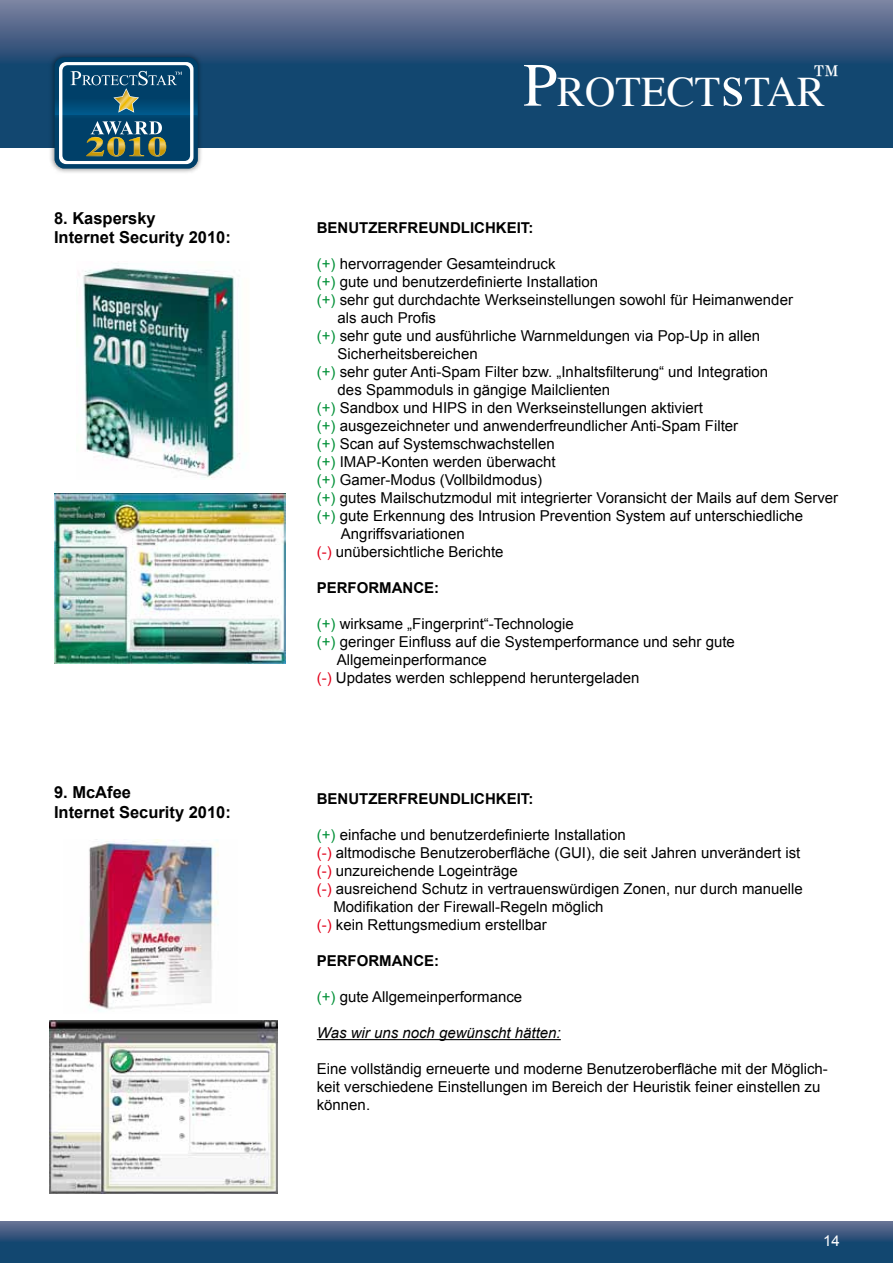
<style>
.page{position:relative;width:893px;height:1263px;background:#fff}
.page>*{position:absolute;margin:0;border:0;box-sizing:border-box;transform-origin:0 0}
.t1{font:42px "Times";color:#fff}
.t2{font:31.5px "Times";color:#fff}
.t3{font:700 16.5px/19.8px "Arial";color:#000}
.t4{font:15px/18px "Arial";color:#000}
.t5{font:700 15px "Arial";color:#000}
.t6{font:italic 15px "Arial";color:#000}
.t7{font:15px "Arial";color:#fff}
.s1{font-size:61.5px}
.s2{color:#009037}
.s3{color:#e2001a}
</style>
<div class="page">
<svg style="left:0;top:0;width:893px;height:148px;background:#2f557b"></svg>
<svg style="left:0;top:1222px;width:893px;height:41px;background:#295178"></svg>
<img style="left:47px;top:50px;width:159px;height:123px">
<svg style="left:55px;top:58px;width:143px;height:110px;background:#32647d"></svg>
<img style="left:54px;top:494px;width:231px;height:169px">
<img style="left:83px;top:263px;width:157px;height:215px">
<hr style="left:317px;top:1039px;width:244px;height:1px;background:#000">
<img style="left:88px;top:840px;width:131px;height:171px">
<img style="left:50px;top:1020px;width:227px;height:173px">
<p class="t3" style="left:54px;top:208px;width:178px">8. Kaspersky<br>Internet Security 2010:</p>
<p class="t3" style="left:54px;top:782px;width:178px">9. McAfee<br>Internet Security 2010:</p>
<h1 class="t1" style="left:523px;top:52px;width:304px"><span class="s1">P</span>ROTECT<span class="s1">s</span>TAR</h1>
<h2 class="t2" style="left:813px;top:46px;width:32px">™</h2>
<p class="t5" style="left:317px;top:219px;width:54px">BEN UTZER</p>
<p class="t5" style="left:398px;top:219px;width:136px">FREUNDLICH KEIT:</p>
<p class="t4" style="left:317px;top:255px;width:240px"><span class="s2">(+)</span> hervorragender Gesamteindruck</p>
<p class="t4" style="left:317px;top:273px;width:283px"><span class="s2">(+)</span> gute und benutzerdefinierte Installation</p>
<p class="t4" style="left:317px;top:291px;width:478px"><span class="s2">(+)</span> sehr gut durchdachte Werkseinstellungen sowohl für Heimanwender</p>
<p class="t4" style="left:338px;top:309px;width:100px">als auch Profis</p>
<p class="t4" style="left:317px;top:327px;width:445px"><span class="s2">(+)</span> sehr gute und ausführliche Warnmeldungen via Pop-U p in allen</p>
<p class="t4" style="left:338px;top:345px;width:142px">Sicherheitsbereichen</p>
<p class="t4" style="left:317px;top:363px;width:453px"><span class="s2">(+)</span> sehr guter Anti-Spam Filter bzw. „Inhaltsfilterung“ und Integration</p>
<p class="t4" style="left:338px;top:381px;width:274px">des Spammoduls in gängige Mailclienten</p>
<p class="t4" style="left:317px;top:399px;width:388px"><span class="s2">(+)</span> Sandbox und HIPS in den Werkseinstellungen aktiviert</p>
<p class="t4" style="left:317px;top:417px;width:423px"><span class="s2">(+)</span> ausgezeichneter und anwenderfreundlicher Anti-Spam Filter</p>
<p class="t4" style="left:317px;top:435px;width:240px"><span class="s2">(+)</span> Scan auf Systemschwachstellen</p>
<p class="t4" style="left:317px;top:453px;width:240px"><span class="s2">(+)</span> IMAP-Konten werden überwacht</p>
<p class="t4" style="left:317px;top:471px;width:227px"><span class="s2">(+)</span> Gamer-Modus (Vollbildmodus)</p>
<p class="t4" style="left:317px;top:489px;width:523px"><span class="s2">(+)</span> gutes Mailschutzmodul mit integrierter Voransicht der Mails auf dem Server</p>
<p class="t4" style="left:317px;top:507px;width:488px"><span class="s2">(+)</span> gute Erkennung des Intrusion Prevention System auf unterschiedliche</p>
<p class="t4" style="left:341px;top:525px;width:125px">Angriffsvariationen</p>
<p class="t4" style="left:317px;top:543px;width:188px"><span class="s3">(-)</span> unübersichtliche Berichte</p>
<p class="t5" style="left:317px;top:579px;width:87px">PERFORMANCE</p>
<p class="t5" style="left:434px;top:579px;width:6px">:</p>
<p class="t4" style="left:317px;top:615px;width:259px"><span class="s2">(+)</span> wirksame „Fingerprint“-Technologie</p>
<p class="t4" style="left:317px;top:633px;width:420px"><span class="s2">(+)</span> geringer Einfluss auf die Systemperformance und sehr gute</p>
<p class="t4" style="left:337px;top:651px;width:152px">Allgemeinperformance</p>
<p class="t4" style="left:317px;top:669px;width:324px"><span class="s3">(-)</span> U pdates werden schleppend heruntergeladen</p>
<p class="t5" style="left:317px;top:790px;width:54px">BEN UTZER</p>
<p class="t5" style="left:398px;top:790px;width:136px">FREUNDLICH KEIT:</p>
<p class="t4" style="left:317px;top:826px;width:310px"><span class="s2">(+)</span> einfache und benutzerdefinierte Installation</p>
<p class="t4" style="left:317px;top:844px;width:485px"><span class="s3">(-)</span> altmodische Benutzeroberfläche (GUI), die seit Jahren unverändert ist</p>
<p class="t4" style="left:317px;top:862px;width:202px"><span class="s3">(-)</span> unzureichende Logeinträge</p>
<p class="t4" style="left:317px;top:880px;width:488px"><span class="s3">(-)</span> ausreichend Schutz in vertrauenswürdigen Zonen, nur durch manuelle</p>
<p class="t4" style="left:333px;top:898px;width:272px">Modifikation der Firewall-Regeln möglich</p>
<p class="t4" style="left:317px;top:916px;width:232px"><span class="s3">(-)</span> kein Rettungsmedium erstellbar</p>
<p class="t5" style="left:317px;top:952px;width:87px">PERFORMANCE</p>
<p class="t5" style="left:434px;top:952px;width:6px">:</p>
<p class="t4" style="left:317px;top:988px;width:207px"><span class="s2">(+)</span> gute Allgemeinperformance</p>
<p class="t6" style="left:317px;top:1024px;width:246px">Was wir uns noch gewünscht hätten:</p>
<p class="t4" style="left:317px;top:1060px;width:513px">Eine vollständig erneuerte und moderne Benutzeroberfläche mit der Möglich&shy;keit verschiedene Einstellungen im Bereich der Heuristik feiner einstellen zu können.</p>
<p class="t7" style="left:823px;top:1232px;width:18px">14</p>
</div>
